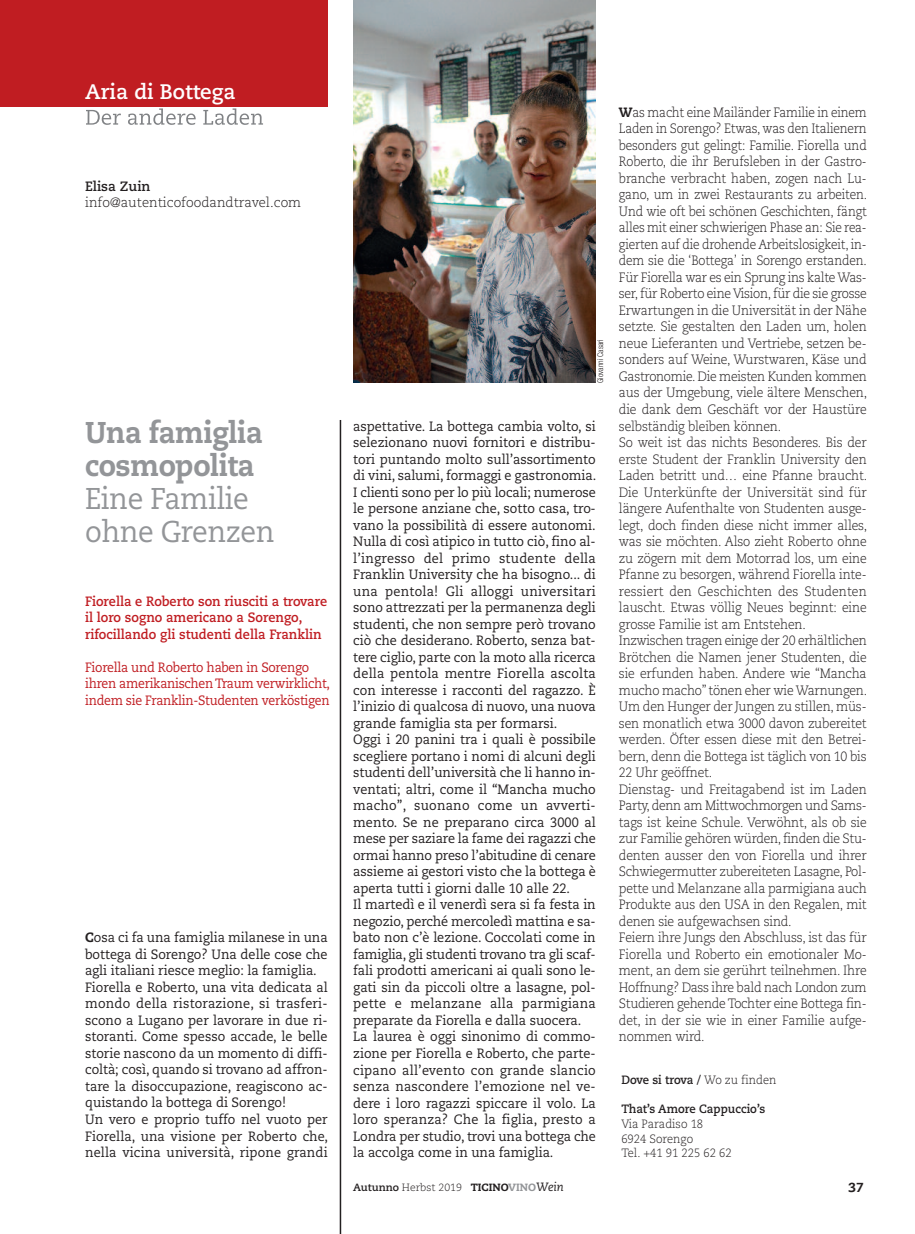
<style>
.page{position:relative;width:915px;height:1234px;background:#fff}
.page>*{position:absolute;margin:0;border:0;box-sizing:border-box;transform-origin:0 0}
.t1{font:800 30px/33px "Caecilia";letter-spacing:-.015em;color:#939598;scale:.94 1}
.t2{font:30px/33px "Caecilia";letter-spacing:-.015em;color:#939598;scale:.94 1}
.t3{font:700 21px "Caecilia";color:#fff}
.t4{font:300 13.5px/16.5px "Caecilia";letter-spacing:-.015em;color:#231f20;scale:.9 1}
.t5{font:13.5px/16.5px "Caecilia";color:#231f20;scale:.94 1}
.t6{font:13.5px/16.5px "Caecilia";letter-spacing:-.02em;color:#c01d22;scale:.92 1}
.t7{font:700 13.5px/16.5px "Caecilia";color:#c01d22;scale:.94 1}
.t8{font:300 13.5px "Caecilia";letter-spacing:-.015em;color:#231f20}
.t9{font:700 13.5px "Caecilia";color:#231f20}
.t10{font:800 13.05px "Caecilia";color:#231f20}
.t11{font:700 12px "Caecilia";color:#231f20;scale:.94 1}
.t12{font:300 12px/14.7px "Caecilia";color:#231f20;scale:.94 1}
.t13{font:300 10.5px "Caecilia";color:#231f20}
.t14{font:300 condensed 7.95px "Helvetica Neue LT Std";color:#231f20}
.s1{font-weight:800}
.s2{font-weight:300}
.s3{font-weight:700}
.s4{font-weight:800;color:#939598}
.s5{font-weight:400;font-style:italic;font-size:12px}
</style>
<div class="page">
<img style="left:353px;top:0;width:242px;height:383px">
<hr style="left:339px;top:420px;width:2px;height:813px;background:#231f20">
<div style="left:0;top:0;width:327px;height:106px;background:#c01d22"></div>
<svg style="left:86px;top:108px;width:152px;height:17px"></svg>
<h2 class="t3" style="left:85px;top:83px;width:152px">Aria di Bottega</h2>
<p class="t9" style="left:85px;top:180px;width:67px">Elisa Zuin</p>
<p class="t8" style="left:85px;top:197px;width:217px">info@autenticofoodandtravel.com</p>
<h1 class="t1" style="left:85px;top:418px;width:190px">Una famiglia cosmopolita</h1>
<h1 class="t2" style="left:85px;top:484px;width:203px">Eine Familie ohne Grenzen</h1>
<p class="t7" style="left:85px;top:593px;width:259px">Fiorella e Roberto son riusciti a trovare il loro sogno americano a Sorengo, rifocillando gli studenti della Franklin</p>
<p class="t6" style="left:85px;top:660px;width:268px">Fiorella und Roberto haben in Sorengo ihren amerikanischen Traum verwirklicht, indem sie Franklin-Studenten verköstigen</p>
<p class="t5" style="left:85px;top:930px;width:260px"><span class="s1">C</span>osa ci fa una famiglia milanese in una bottega di Sorengo? Una delle cose che agli italiani riesce meglio: la famiglia.<br>Fiorella e Roberto, una vita dedicata al mondo della ristorazione, si trasferi&shy;scono a Lugano per lavorare in due ri&shy;storanti. Come spesso accade, le belle storie nascono da un momento di diffi&shy;coltà; così, quando si trovano ad affron&shy;tare la disoccupazione, reagiscono ac&shy;quistando la bottega di Sorengo!<br>Un vero e proprio tuffo nel vuoto per Fiorella, una visione per Roberto che, nella vicina università, ripone grandi</p>
<p class="t14" style="left:597px;top:383px;width:45px;rotate:-90deg">Giovanni Casari</p>
<p class="t5" style="left:353px;top:418px;width:260px">aspettative. La bottega cambia volto, si selezionano nuovi fornitori e distribu&shy;tori puntando molto sull’assortimento di vini, salumi, formaggi e gastronomia.<br>I clienti sono per lo più locali; numerose le persone anziane che, sotto casa, tro&shy;vano la possibilità di essere autonomi.<br>Nulla di così atipico in tutto ciò, fino al&shy;l’ingresso del primo studente della Franklin University che ha bisogno... di una pentola! Gli alloggi universitari sono attrezzati per la permanenza degli studenti, che non sempre però trovano ciò che desiderano. Roberto, senza bat&shy;tere ciglio, parte con la moto alla ricerca della pentola mentre Fiorella ascolta con interesse i racconti del ragazzo. È l’inizio di qualcosa di nuovo, una nuova grande famiglia sta per formarsi.<br>Oggi i 20 panini tra i quali è possibile scegliere portano i nomi di alcuni degli studenti dell’università che li hanno in&shy;ventati; altri, come il “Mancha mucho macho”, suonano come un avverti&shy;mento. Se ne preparano circa 3000 al mese per saziare la fame dei ragazzi che ormai hanno preso l’abitudine di cenare assieme ai gestori visto che la bottega è aperta tutti i giorni dalle 10 alle 22.<br>Il martedì e il venerdì sera si fa festa in negozio, perché mercoledì mattina e sa&shy;bato non c’è lezione. Coccolati come in famiglia, gli studenti trovano tra gli scaf&shy;fali prodotti americani ai quali sono le&shy;gati sin da piccoli oltre a lasagne, pol&shy;pette e melanzane alla parmigiana preparate da Fiorella e dalla suocera.<br>La laurea è oggi sinonimo di commo&shy;zione per Fiorella e Roberto, che parte&shy;cipano all’evento con grande slancio senza nascondere l’emozione nel ve&shy;dere i loro ragazzi spiccare il volo. La loro speranza? Che la figlia, presto a Londra per studio, trovi una bottega che la accolga come in una famiglia.</p>
<p class="t4" style="left:618px;top:105px;width:277px"><span class="s1">W</span>as macht eine Mailänder Familie in einem Laden in Sorengo? Etwas, was den Italienern besonders gut gelingt: Familie. Fiorella und Roberto, die ihr Berufsleben in der Gastro&shy;branche verbracht haben, zogen nach Lu&shy;gano, um in zwei Restaurants zu arbeiten.<br>Und wie oft bei schönen Geschichten, fängt alles mit einer schwierigen Phase an: Sie rea&shy;gierten auf die drohende Arbeitslosigkeit, in&shy;dem sie die ‘Bottega’ in Sorengo erstanden.<br>Für Fiorella war es ein Sprung ins kalte Was&shy;ser, für Roberto eine Vision, für die sie grosse Erwartungen in die Universität in der Nähe setzte. Sie gestalten den Laden um, holen neue Lieferanten und Vertriebe, setzen be&shy;sonders auf Weine, Wurstwaren, Käse und Gastronomie. Die meisten Kunden kommen aus der Umgebung, viele ältere Menschen, die dank dem Geschäft vor der Haustüre selbständig bleiben können.<br>So weit ist das nichts Besonderes. Bis der erste Student der Franklin University den Laden betritt und… eine Pfanne braucht.<br>Die Unterkünfte der Universität sind für längere Aufenthalte von Studenten ausge&shy;legt, doch finden diese nicht immer alles, was sie möchten. Also zieht Roberto ohne zu zögern mit dem Motorrad los, um eine Pfanne zu besorgen, während Fiorella inte&shy;ressiert den Geschichten des Studenten lauscht. Etwas völlig Neues beginnt: eine grosse Familie ist am Entstehen.<br>Inzwischen tragen einige der 20 erhältlichen Brötchen die Namen jener Studenten, die sie erfunden haben. Andere wie “Mancha mucho macho” tönen eher wie Warnungen.<br>Um den Hunger der Jungen zu stillen, müs&shy;sen monatlich etwa 3000 davon zubereitet werden. Öfter essen diese mit den Betrei&shy;bern, denn die Bottega ist täglich von 10 bis 22 Uhr geöffnet.<br>Dienstag- und Freitagabend ist im Laden Party, denn am Mittwochmorgen und Sams&shy;tags ist keine Schule. Verwöhnt, als ob sie zur Familie gehören würden, finden die Stu&shy;denten ausser den von Fiorella und ihrer Schwiegermutter zubereiteten Lasagne, Pol&shy;pette und Melanzane alla parmigiana auch Produkte aus den USA in den Regalen, mit denen sie aufgewachsen sind.<br>Feiern ihre Jungs den Abschluss, ist das für Fiorella und Roberto ein emotionaler Mo&shy;ment, an dem sie gerührt teilnehmen. Ihre Hoffnung? Dass ihre bald nach London zum Studieren gehende Tochter eine Bottega fin&shy;det, in der sie wie in einer Familie aufge&shy;nommen wird.</p>
<p class="t11" style="left:621px;top:1074px;width:166px">Dove si trova / <span class="s2">Wo zu finden</span></p>
<p class="t11" style="left:621px;top:1103px;width:155px">That’s Amore Cappuccio’s</p>
<p class="t12" style="left:621px;top:1117px;width:119px">Via Paradiso 18<br>6924 Sorengo<br>Tel. +41 91 225 62 62</p>
<p class="t13" style="left:353px;top:1182px;width:212px"><span class="s3">Autunno</span> Herbst 2019 <span class="s1">TICINO</span><span class="s4">VINO</span><span class="s5">Wein</span></p>
<p class="t10" style="left:848px;top:1181px;width:17px">37</p>
</div>
